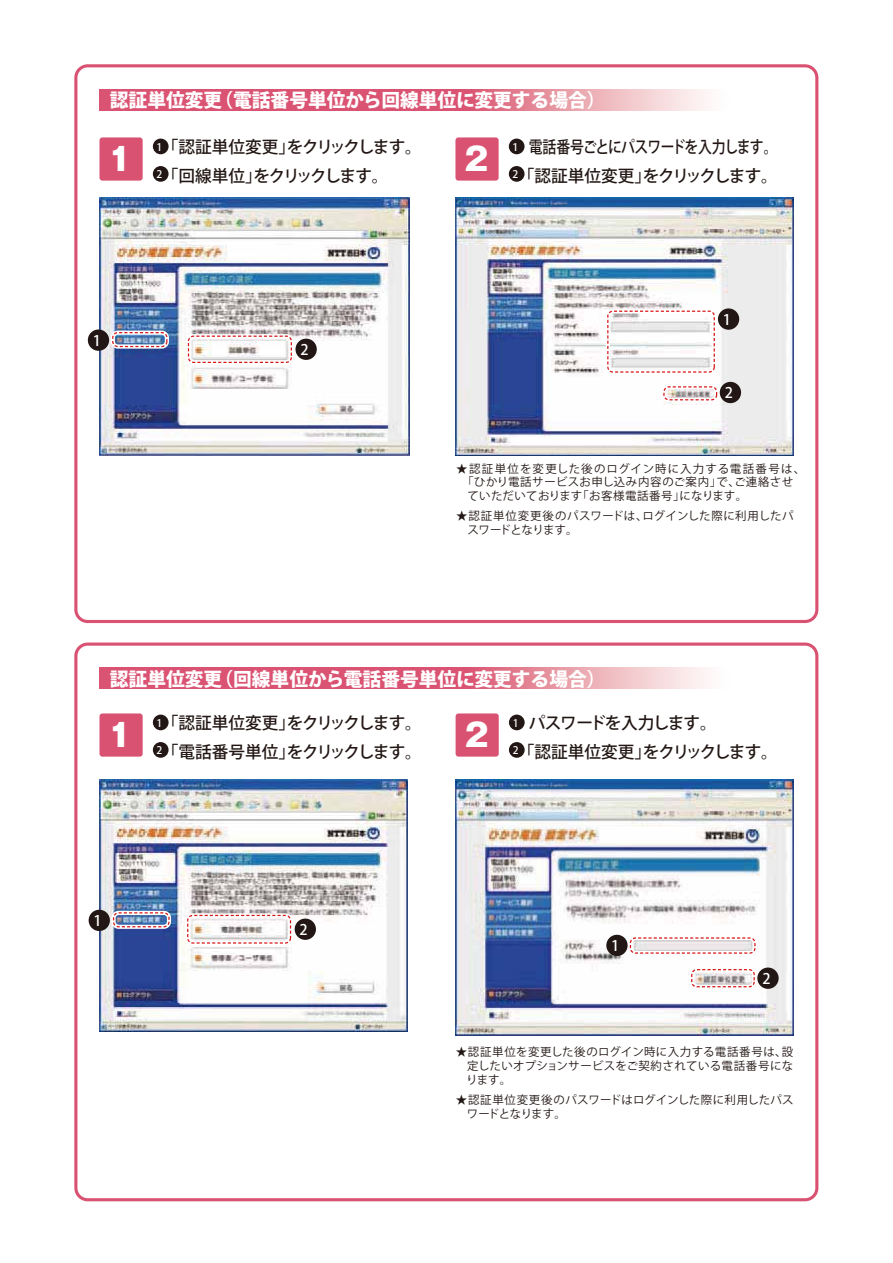
<style>
.page{position:relative;width:893px;height:1263px;background:#fff}
.page>*{position:absolute;margin:0;border:0;box-sizing:border-box;transform-origin:0 0}
.t1{font:800 31.2px "Gothic MB101 Pro";color:#fff}
.t2{font:800 18.75px "Koz Go Pro";color:#fff}
.t3{font:500 16.65px/28px "Koz Go Pro";letter-spacing:-.055em;color:#221714}
.t4{font:500 16.65px/28px "Koz Go Pro";letter-spacing:-.055em;color:#221714;text-align:right;scale:.83 1}
.t5{font:500 16.65px/28px "Koz Go Pro";letter-spacing:-.075em;color:#221714}
.t6{font:500 14.55px "Koz Go Pro";color:#fff}
.t7{font:11.4px/13.8px "Koz Go Pro";letter-spacing:.03em;color:#221714}
.t8{font:11.4px "Koz Go Pro";letter-spacing:.095em;color:#221714}
.t9{font:500 10.35px "Koz Go Pro";color:#fff}
</style>
<div class="page">
<img style="left:99px;top:780px;width:308px;height:252px">
<div style="left:186px;top:913px;width:107px;height:32px;border:4px solid #fff;border-radius:5px"></div>
<div style="left:187px;top:915px;width:104px;height:28px;border:1px dashed #d71618;border-radius:5px"></div>
<div style="left:89px;top:910px;width:21px;height:21px;background:#221714;border-radius:50%"></div>
<div style="left:295px;top:918px;width:21px;height:22px;background:#221714;border-radius:50%"></div>
<div style="left:111px;top:911px;width:60px;height:18px;border:4px solid #fff;border-radius:5px"></div>
<div style="left:113px;top:912px;width:57px;height:15px;border:1px dashed #d71618;border-radius:5px"></div>
<img style="left:456px;top:780px;width:337px;height:255px">
<div style="left:606px;top:935px;width:22px;height:21px;background:#221714;border-radius:50%"></div>
<div style="left:628px;top:936px;width:129px;height:19px;border:4px solid #fff;border-radius:5px"></div>
<div style="left:630px;top:937px;width:125px;height:17px;border:1px dashed #d71618;border-radius:5px"></div>
<div style="left:757px;top:967px;width:22px;height:22px;background:#221714;border-radius:50%"></div>
<div style="left:690px;top:967px;width:66px;height:22px;border:4px solid #fff;border-radius:5px"></div>
<div style="left:691px;top:969px;width:64px;height:18px;border:1px dashed #d71618;border-radius:5px"></div>
<div style="left:74px;top:64px;width:744px;height:559px;border:3px solid #da5272;border-radius:12px"></div>
<div style="left:74px;top:642px;width:744px;height:559px;border:3px solid #da5272;border-radius:12px"></div>
<div style="left:99px;top:137px;width:44px;height:44px;background:#da5272;border-radius:3px"></div>
<div style="left:153px;top:139px;width:16px;height:15px;background:#221714;border-radius:50%"></div>
<div style="left:153px;top:166px;width:16px;height:16px;background:#221714;border-radius:50%"></div>
<div style="left:455px;top:137px;width:44px;height:44px;background:#da5272;border-radius:3px"></div>
<div style="left:509px;top:139px;width:15px;height:15px;background:#221714;border-radius:50%"></div>
<div style="left:509px;top:166px;width:15px;height:16px;background:#221714;border-radius:50%"></div>
<svg style="left:99px;top:89px;width:607px;height:21px;background:#e0758b"></svg>
<div style="left:99px;top:713px;width:44px;height:44px;background:#da5272;border-radius:3px"></div>
<div style="left:153px;top:715px;width:16px;height:15px;background:#221714;border-radius:50%"></div>
<div style="left:153px;top:742px;width:16px;height:16px;background:#221714;border-radius:50%"></div>
<div style="left:456px;top:713px;width:43px;height:44px;background:#da5272;border-radius:3px"></div>
<div style="left:509px;top:715px;width:16px;height:15px;background:#221714;border-radius:50%"></div>
<div style="left:509px;top:742px;width:16px;height:16px;background:#221714;border-radius:50%"></div>
<img style="left:99px;top:198px;width:310px;height:258px">
<img style="left:456px;top:198px;width:337px;height:258px">
<div style="left:186px;top:334px;width:107px;height:30px;border:4px solid #fff;border-radius:5px"></div>
<div style="left:188px;top:336px;width:104px;height:27px;border:1px dashed #d71618;border-radius:5px"></div>
<div style="left:88px;top:329px;width:21px;height:22px;background:#221714;border-radius:50%"></div>
<div style="left:295px;top:339px;width:22px;height:21px;background:#221714;border-radius:50%"></div>
<div style="left:111px;top:331px;width:58px;height:18px;border:4px solid #fff;border-radius:5px"></div>
<div style="left:112px;top:332px;width:55px;height:15px;border:1px dashed #d71618;border-radius:5px"></div>
<div style="left:606px;top:309px;width:110px;height:65px;border:4px solid #fff;border-radius:5px"></div>
<div style="left:607px;top:311px;width:108px;height:62px;border:1px dashed #d71618;border-radius:5px"></div>
<div style="left:718px;top:308px;width:21px;height:22px;background:#221714;border-radius:50%"></div>
<div style="left:720px;top:382px;width:21px;height:21px;background:#221714;border-radius:50%"></div>
<div style="left:662px;top:385px;width:57px;height:17px;border:4px solid #fff;border-radius:5px"></div>
<div style="left:663px;top:386px;width:54px;height:14px;border:1px dashed #d71618;border-radius:5px"></div>
<svg style="left:99px;top:668px;width:607px;height:20px;background:#e0758b"></svg>
<h2 class="t2" style="left:110px;top:88px;width:497px">認証単位変更（電話番号単位から回線単位に変更する場合）</h2>
<h1 class="t1" style="left:109px;top:133px;width:25px">1</h1>
<h3 class="t5" style="left:162px;top:134px;width:262px">「認証単位変更」をクリックします。「回線単位」をクリックします。</h3>
<p class="t9" style="left:157px;top:140px;width:7px">1</p>
<p class="t9" style="left:157px;top:167px;width:7px">2</p>
<h1 class="t1" style="left:465px;top:133px;width:25px">2</h1>
<h3 class="t4" style="left:518px;top:134px;width:315px">電話番号ごとにパスワードを入力します。「認証単位変更」をクリックします。</h3>
<p class="t9" style="left:513px;top:140px;width:7px">1</p>
<p class="t9" style="left:513px;top:167px;width:7px">2</p>
<p class="t6" style="left:93px;top:331px;width:10px">1</p>
<p class="t6" style="left:300px;top:340px;width:10px">2</p>
<p class="t6" style="left:723px;top:310px;width:10px">1</p>
<p class="t6" style="left:725px;top:383px;width:10px">2</p>
<p class="t8" style="left:456px;top:461px;width:350px">★認証単位を変更した後のログイン時に入力する電話番号は、</p>
<p class="t7" style="left:462px;top:476px;width:332px">「ひかり電話サービスお申し込み内容のご案内」で、ご連絡させ</p>
<p class="t7" style="left:467px;top:489px;width:281px">ていただいております「お客様電話番号」になります。</p>
<p class="t7" style="left:467px;top:509px;width:328px;text-indent:-11px">★認証単位変更後のパスワードは、ログインした際に利用したパスワードとなります。</p>
<h2 class="t2" style="left:110px;top:666px;width:497px">認証単位変更（回線単位から電話番号単位に変更する場合）</h2>
<h1 class="t1" style="left:109px;top:709px;width:25px">1</h1>
<h3 class="t3" style="left:162px;top:710px;width:262px">「認証単位変更」をクリックします。「電話番号単位」をクリックします。</h3>
<p class="t9" style="left:157px;top:716px;width:7px">1</p>
<p class="t9" style="left:157px;top:743px;width:7px">2</p>
<h1 class="t1" style="left:465px;top:709px;width:25px">2</h1>
<h3 class="t3" style="left:518px;top:710px;width:262px;text-indent:11px">パスワードを入力します。<br>「認証単位変更」をクリックします。</h3>
<p class="t9" style="left:513px;top:716px;width:7px">1</p>
<p class="t9" style="left:513px;top:743px;width:7px">2</p>
<p class="t6" style="left:94px;top:911px;width:10px">1</p>
<p class="t6" style="left:300px;top:920px;width:10px">2</p>
<p class="t6" style="left:611px;top:936px;width:10px">1</p>
<p class="t6" style="left:762px;top:969px;width:10px">2</p>
<p class="t7" style="left:466px;top:1045px;width:328px;text-align:justify;text-indent:-10px">★認証単位を変更した後のログイン時に入力する電話番号は、設定したいオプションサービスをご契約されている電話番号になります。</p>
<p class="t7" style="left:467px;top:1093px;width:328px;text-indent:-11px">★認証単位変更後のパスワードはログインした際に利用したパスワードとなります。</p>
</div>
